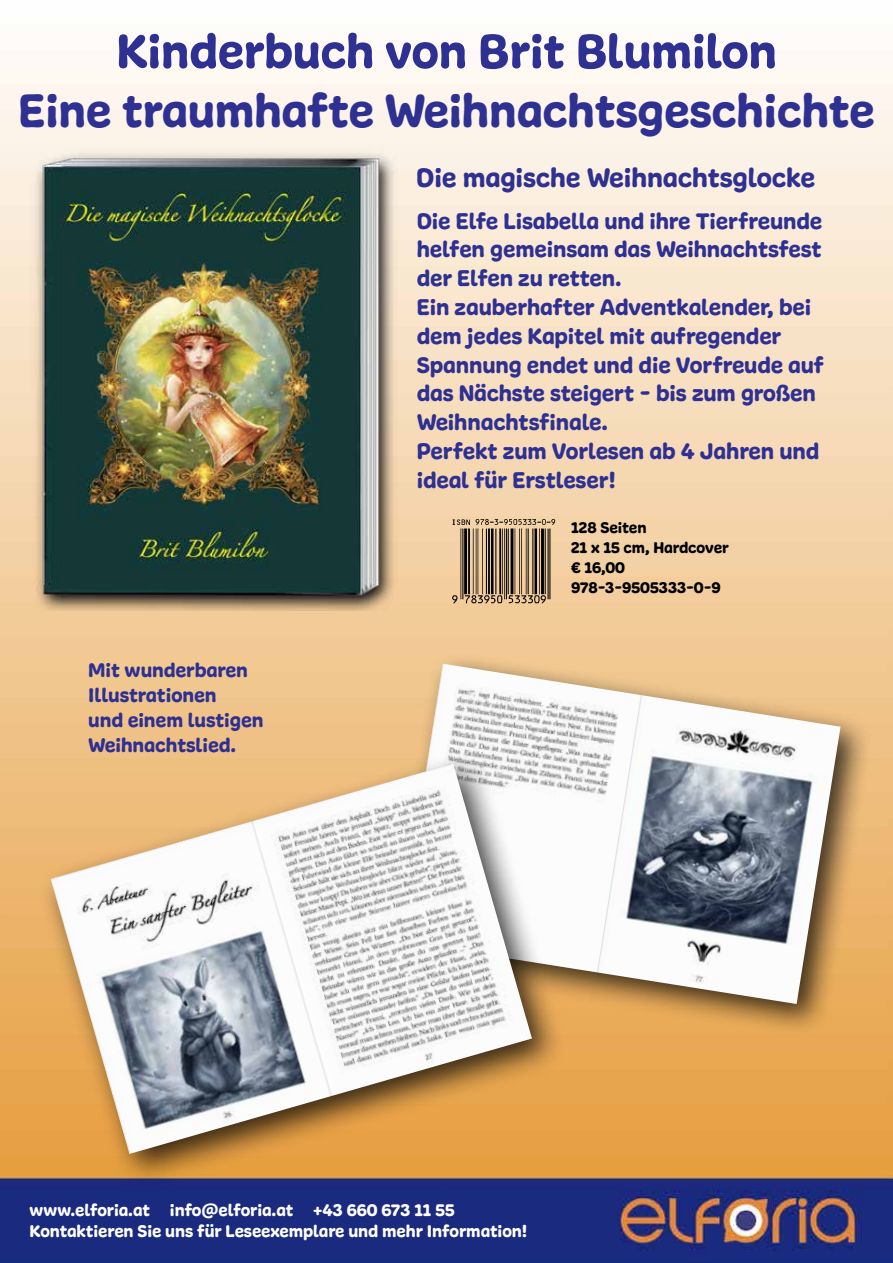
<style>
.page{position:relative;width:893px;height:1263px;background:#fff}
.page>*{position:absolute;margin:0;border:0;box-sizing:border-box;transform-origin:0 0}
.t1{font:51px "Freude";color:#2e3092}
.t2{font:49.5px "Freude";color:#2e3092}
.t3{font:28.5px "Freude";color:#2e3092}
.t4{font:24px/28.8px "Freude";color:#2e3092}
.t5{font:21px/25.2px "Freude";color:#2e3092}
.t6{font:18px/21.6px "Freude";color:#fff}
.t7{font:16.5px/19.8px "Freude";color:#000}
</style>
<div class="page">
<img style="left:0;top:67px;width:893px;height:1196px">
<img style="left:12px;top:139px;width:413px;height:471px">
<div style="left:387px;top:652px;width:486px;height:385px;background:#000;opacity:.75"></div>
<img style="left:399px;top:664px;width:441px;height:340px">
<div style="left:39px;top:752px;width:526px;height:435px;background:#000;opacity:.75"></div>
<img style="left:51px;top:763px;width:481px;height:391px">
<img style="left:451px;top:519px;width:106px;height:85px">
<h1 class="t1" style="left:116px;top:20px;width:662px">Kinderbuch von Brit Blumilon</h1>
<h2 class="t2" style="left:19px;top:81px;width:857px">Eine traumhafte Weihnachtsgeschichte</h2>
<p class="t3" style="left:416px;top:160px;width:400px">Die magische Weihnachtsglocke</p>
<p class="t5" style="left:88px;top:657px;width:177px">Mit wunderbaren<br>Illustrationen<br>und einem lustigen<br>Weihnachtslied.</p>
<p class="t4" style="left:417px;top:206px;width:409px">Die Elfe Lisabella und ihre Tierfreunde helfen gemeinsam das Weihnachtsfest der Elfen zu retten.<br>Ein zauberhafter Adventkalender, bei dem jedes Kapitel mit aufregender<br>Spannung endet und die Vorfreude auf das Nächste steigert - bis zum großen<br>Weihnachtsfinale.<br>Perfekt zum Vorlesen ab 4 Jahren und ideal für Erstleser!</p>
<p class="t7" style="left:571px;top:518px;width:159px">128 Seiten<br>21 x 15 cm, Hardcover € 16,00<br>978-3-9505333-0-9</p>
<p class="t6" style="left:29px;top:1199px;width:500px">www.elforia.at info@elforia.at +43 660 673 11 55<br>Kontaktieren Sie uns für Leseexemplare und mehr Information!</p>
</div>
